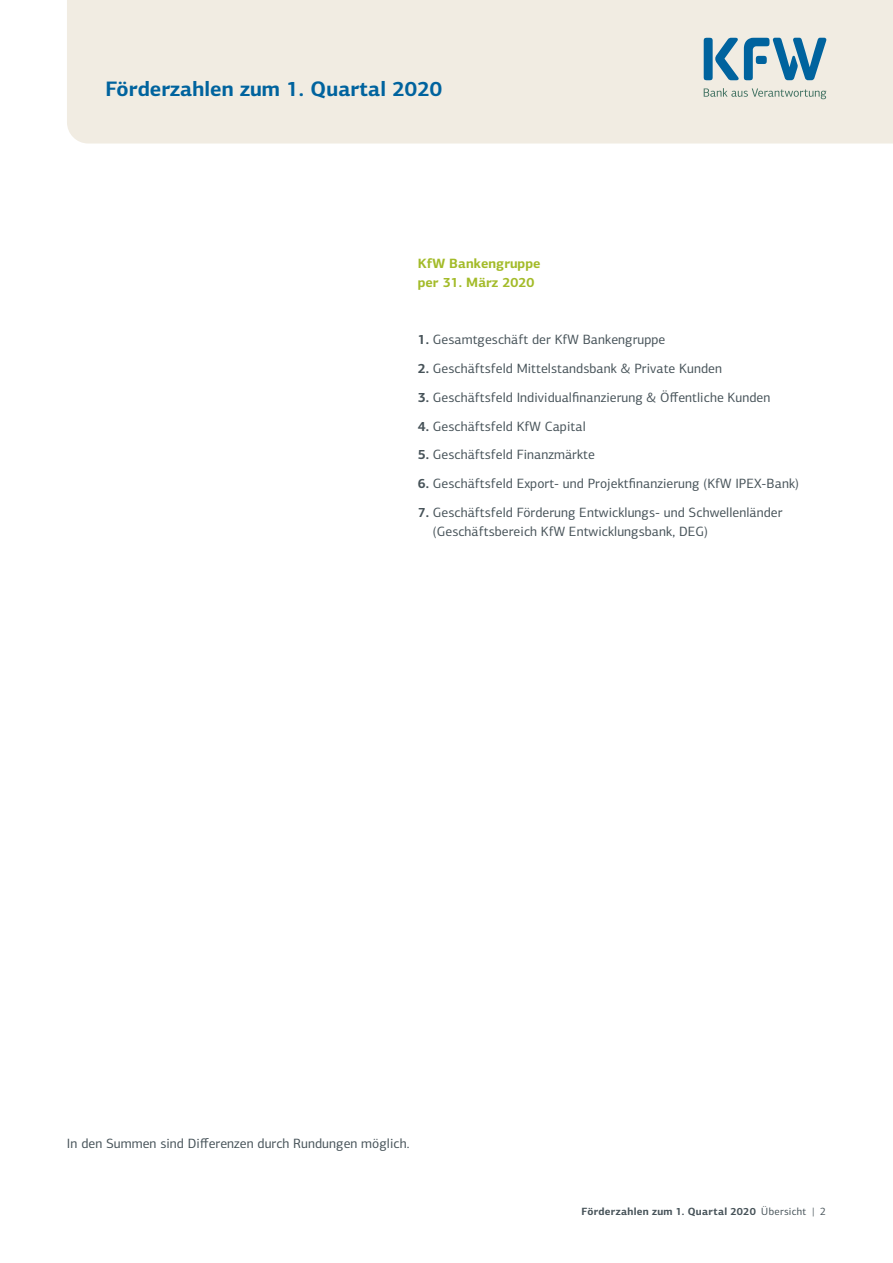
<style>
.page{position:relative;width:893px;height:1263px;background:#fff}
.page>*{position:absolute;margin:0;border:0;box-sizing:border-box;transform-origin:0 0}
.t1{font:700 21px "KFW Centro Sans";letter-spacing:.005em;color:#00639e}
.t2{font:13.5px/19.2px "KFW Centro Sans";letter-spacing:.005em;color:#475359}
.t3{font:700 13.5px/19.2px "KFW Centro Sans";letter-spacing:.005em;color:#a3bb29}
.t4{font:700 10.5px "KFW Centro Sans";letter-spacing:.03em;color:#475359}
.s1{font-weight:700}
.s2{font-weight:400}
</style>
<div class="page">
<div style="left:67px;top:0;width:826px;height:144px;background:#f1ece2"></div>
<div style="left:704px;top:38px;width:9px;height:42px;background:#00639e;border-radius:3px"></div>
<svg style="left:715px;top:38px;width:111px;height:42px;background:#82adc2"></svg>
<svg style="left:704px;top:88px;width:122px;height:11px"></svg>
<h1 class="t1" style="left:105px;top:75px;width:338px">Förderzahlen zum 1. Quartal 2020</h1>
<p class="t3" style="left:418px;top:254px;width:124px">KfW Bankengruppe per 31. März 2020</p>
<p class="t2" style="left:418px;top:330px;width:249px"><span class="s1">1.</span> Gesamtgeschäft der KfW Bankengruppe</p>
<p class="t2" style="left:418px;top:359px;width:306px"><span class="s1">2.</span> Geschäftsfeld Mittelstandsbank &amp; Private Kunden</p>
<p class="t2" style="left:418px;top:387px;width:354px"><span class="s1">3.</span> Geschäftsfeld Individualfinanzierung &amp; Öffentliche Kunden</p>
<p class="t2" style="left:418px;top:416px;width:170px"><span class="s1">4.</span> Geschäftsfeld KfW Capital</p>
<p class="t2" style="left:418px;top:445px;width:179px"><span class="s1">5.</span> Geschäftsfeld Finanzmärkte</p>
<p class="t2" style="left:418px;top:473px;width:383px"><span class="s1">6.</span> Geschäftsfeld Export- und Projektfinanzierung (KfW IPEX-Bank)</p>
<p class="t2" style="left:433px;top:502px;width:351px;text-indent:-15px"><span class="s1">7.</span> Geschäftsfeld Förderung Entwicklungs- und Schwellenländer (Geschäftsbereich KfW Entwicklungsbank, DEG)</p>
<p class="t2" style="left:67px;top:1134px;width:344px">In den Summen sind Differenzen durch Rundungen möglich.</p>
<p class="t4" style="left:581px;top:1205px;width:246px">Förderzahlen zum 1. Quartal 2020 <span class="s2">Übersicht | 2</span></p>
</div>
